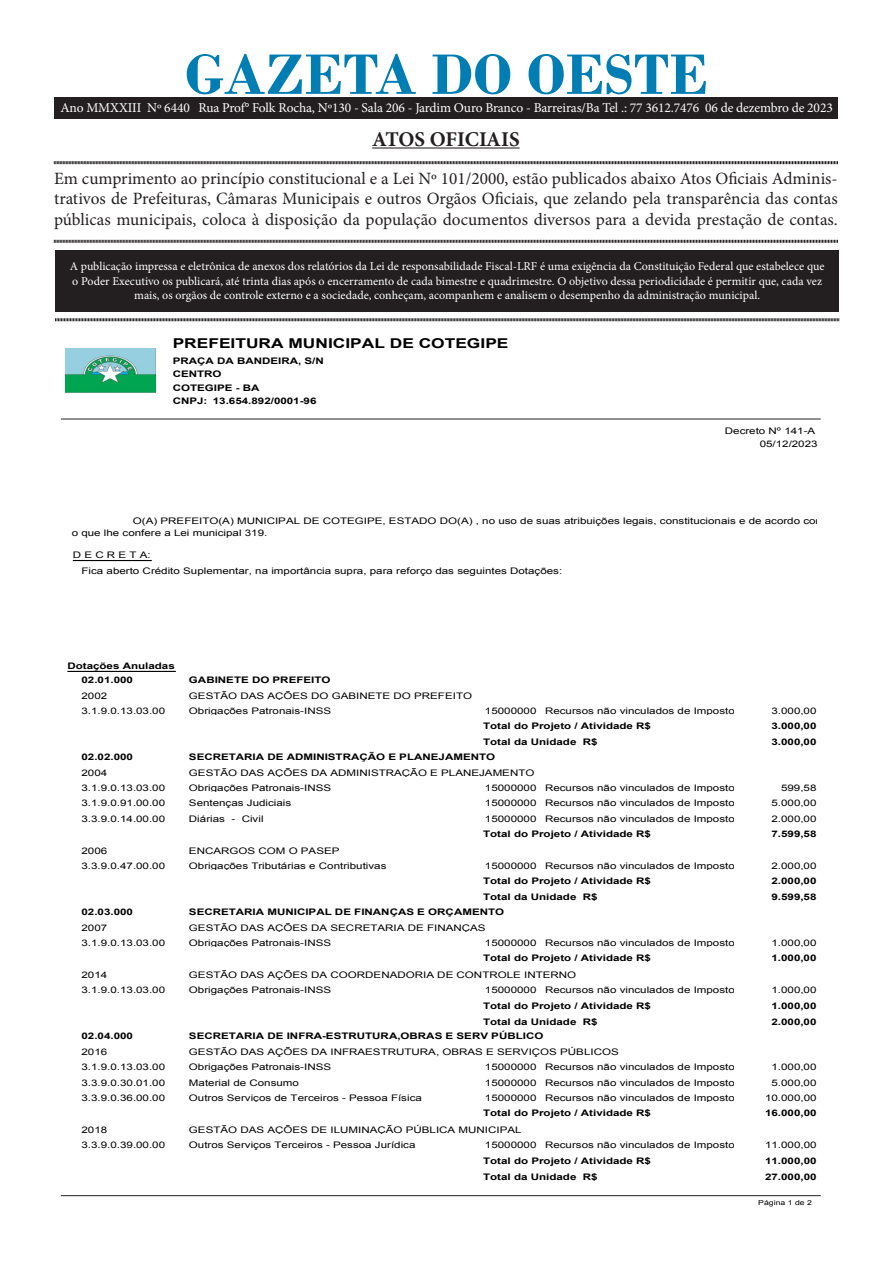
<style>
.page{position:relative;width:893px;height:1263px;background:#fff}
.page>*{position:absolute;margin:0;border:0;box-sizing:border-box;transform-origin:0 0}
.t1{font:700 60px "Bodoni";color:#007eb4}
.t2{font:700 21px "Minion Pro";letter-spacing:-.005em;color:#231f20}
.t3{font:17.25px/20.7px "Minion Pro";color:#231f20;text-align:justify}
.t4{font:13.5px "Minion Pro";letter-spacing:-.01em;color:#fff}
.t5{font:700 13.5px "Arial";color:#000;scale:1.28 1}
.t6{font:12px/14.4px "Minion Pro";color:#fff;text-align:center}
.t7{font:9px/11.9px "Arial";color:#000;scale:1.28 1}
.t8{font:700 9px/13.5px "Arial";color:#000;scale:1.28 1}
.t9{font:6.75px "Arial";color:#000;scale:1.28 1}
</style>
<div class="page">
<div style="left:55px;top:250px;width:784px;height:61px;background:#231f20"></div>
<hr style="left:372px;top:147px;width:148px;height:2px;background:#231f20">
<svg style="left:54px;top:161px;width:784px;height:4px;background:#908e8e"></svg>
<svg style="left:54px;top:239px;width:784px;height:4px;background:#908e8e"></svg>
<svg style="left:55px;top:318px;width:784px;height:4px;background:#908e8e"></svg>
<div style="left:54px;top:98px;width:784px;height:20px;background:#231f20"></div>
<hr style="left:61px;top:418px;width:760px;height:1px;background:#000">
<img style="left:65px;top:349px;width:90px;height:44px">
<hr style="left:73px;top:560px;width:79px;height:1px;background:#000">
<hr style="left:67px;top:671px;width:109px;height:1px;background:#000">
<hr style="left:61px;top:1195px;width:760px;height:1px;background:#000">
<p class="t1" style="left:185px;top:39px;width:525px">GAZETA DO OESTE</p>
<p class="t2" style="left:372px;top:124px;width:149px">ATOS OFICIAIS</p>
<p class="t3" style="left:54px;top:168px;width:785px">Em cumprimento ao princípio constitucional e a Lei Nº 101/2000, estão publicados abaixo Atos Oficiais Adminis&shy;trativos de Prefeituras, Câmaras Municipais e outros Orgãos Oficiais, que zelando pela transparência das contas públicas municipais, coloca à disposição da população documentos diversos para a devida prestação de contas.</p>
<p class="t6" style="left:70px;top:259px;width:756px">A publicação impressa e eletrônica de anexos dos relatórios da Lei de responsabilidade Fiscal-LRF é uma exigência da Constituição Federal que estabelece que o Poder Executivo os publicará, até trinta dias após o encerramento de cada bimestre e quadrimestre. O objetivo dessa periodicidade é permitir que, cada vez mais, os orgãos de controle externo e a sociedade, conheçam, acompanhem e analisem o desempenho da administração municipal.</p>
<p class="t4" style="left:60px;top:98px;width:774px">Ano MMXXIII Nº 6440 Rua Prof° Folk Rocha, Nº130 - Sala 206 - Jardim Ouro Branco - Barreiras/Ba Tel .: 77 3612.7476 06 de dezembro de 2023</p>
<p class="t5" style="left:173px;top:335px;width:264px">PREFEITURA MUNICIPAL DE COTEGIPE</p>
<p class="t8" style="left:173px;top:381px;width:69px">COTEGIPE - BA<br>CNPJ:</p>
<p class="t8" style="left:173px;top:354px;width:120px">PRAÇA DA BANDEIRA, S/N<br>CENTRO</p>
<p class="t8" style="left:213px;top:395px;width:82px">13.654.892/0001-96</p>
<p class="t7" style="left:725px;top:425px;width:72px">Decreto Nº 141-A</p>
<p class="t7" style="left:760px;top:437px;width:47px">05/12/2023</p>
<p class="t7" style="left:72px;top:515px;width:590px;text-indent:61px">O(A) PREFEITO(A) MUNICIPAL DE COTEGIPE, ESTADO DO(A) , no uso de suas atribuições legais, constitucionais e de acordo com o que lhe confere a Lei municipal 319.</p>
<p class="t7" style="left:81px;top:564px;width:377px">Fica aberto Crédito Suplementar, na importância supra, para reforço das seguintes Dotações:</p>
<p class="t7" style="left:73px;top:549px;width:62px">D E C R E T A:</p>
<p class="t8" style="left:81px;top:659px;width:74px;text-indent:-14px">Dotações Anuladas<br>02.01.000</p>
<p class="t8" style="left:189px;top:673px;width:112px">GABINETE DO PREFEITO</p>
<p class="t7" style="left:81px;top:690px;width:22px">2002</p>
<p class="t7" style="left:189px;top:690px;width:223px">GESTÃO DAS AÇÕES DO GABINETE DO PREFEITO</p>
<p class="t7" style="left:81px;top:705px;width:67px">3.1.9.0.13.03.00</p>
<p class="t7" style="left:189px;top:705px;width:113px">Obrigações Patronais-INSS</p>
<p class="t7" style="left:485px;top:705px;width:201px">15000000 Recursos não vinculados de Impostos</p>
<p class="t7" style="left:771px;top:705px;width:37px">3.000,00</p>
<p class="t8" style="left:483px;top:720px;width:133px">Total do Projeto / Atividade R$</p>
<p class="t8" style="left:771px;top:720px;width:37px">3.000,00</p>
<p class="t8" style="left:483px;top:736px;width:91px">Total da Unidade R$</p>
<p class="t8" style="left:771px;top:736px;width:37px">3.000,00</p>
<p class="t8" style="left:81px;top:750px;width:42px">02.02.000</p>
<p class="t8" style="left:189px;top:750px;width:241px">SECRETARIA DE ADMINISTRAÇÃO E PLANEJAMENTO</p>
<p class="t7" style="left:81px;top:767px;width:22px">2004</p>
<p class="t7" style="left:189px;top:767px;width:271px">GESTÃO DAS AÇÕES DA ADMINISTRAÇÃO E PLANEJAMENTO</p>
<p class="t7" style="left:81px;top:782px;width:67px">3.1.9.0.13.03.00</p>
<p class="t7" style="left:189px;top:782px;width:113px">Obrigações Patronais-INSS</p>
<p class="t7" style="left:485px;top:782px;width:201px">15000000 Recursos não vinculados de Impostos</p>
<p class="t7" style="left:781px;top:782px;width:29px">599,58</p>
<p class="t7" style="left:81px;top:797px;width:67px">3.1.9.0.91.00.00</p>
<p class="t7" style="left:189px;top:797px;width:81px">Sentenças Judiciais</p>
<p class="t7" style="left:485px;top:797px;width:201px">15000000 Recursos não vinculados de Impostos</p>
<p class="t7" style="left:771px;top:797px;width:37px">5.000,00</p>
<p class="t7" style="left:81px;top:812px;width:67px">3.3.9.0.14.00.00</p>
<p class="t7" style="left:189px;top:812px;width:60px">Diárias - Civil</p>
<p class="t7" style="left:485px;top:812px;width:201px">15000000 Recursos não vinculados de Impostos</p>
<p class="t7" style="left:771px;top:812px;width:37px">2.000,00</p>
<p class="t8" style="left:483px;top:827px;width:133px">Total do Projeto / Atividade R$</p>
<p class="t8" style="left:771px;top:827px;width:37px">7.599,58</p>
<p class="t7" style="left:81px;top:845px;width:22px">2006</p>
<p class="t7" style="left:189px;top:845px;width:119px">ENCARGOS COM O PASEP</p>
<p class="t7" style="left:81px;top:860px;width:67px">3.3.9.0.47.00.00</p>
<p class="t7" style="left:189px;top:860px;width:156px">Obrigações Tributárias e Contributivas</p>
<p class="t7" style="left:485px;top:860px;width:201px">15000000 Recursos não vinculados de Impostos</p>
<p class="t7" style="left:771px;top:860px;width:37px">2.000,00</p>
<p class="t8" style="left:483px;top:874px;width:133px">Total do Projeto / Atividade R$</p>
<p class="t8" style="left:771px;top:874px;width:37px">2.000,00</p>
<p class="t8" style="left:483px;top:891px;width:91px">Total da Unidade R$</p>
<p class="t8" style="left:771px;top:891px;width:37px">9.599,58</p>
<p class="t8" style="left:81px;top:905px;width:42px">02.03.000</p>
<p class="t8" style="left:189px;top:905px;width:248px">SECRETARIA MUNICIPAL DE FINANÇAS E ORÇAMENTO</p>
<p class="t7" style="left:81px;top:922px;width:22px">2007</p>
<p class="t7" style="left:189px;top:922px;width:233px">GESTÃO DAS AÇÕES DA SECRETARIA DE FINANÇAS</p>
<p class="t7" style="left:81px;top:937px;width:67px">3.1.9.0.13.03.00</p>
<p class="t7" style="left:189px;top:937px;width:113px">Obrigações Patronais-INSS</p>
<p class="t7" style="left:485px;top:937px;width:201px">15000000 Recursos não vinculados de Impostos</p>
<p class="t7" style="left:771px;top:937px;width:37px">1.000,00</p>
<p class="t8" style="left:483px;top:951px;width:133px">Total do Projeto / Atividade R$</p>
<p class="t8" style="left:771px;top:951px;width:37px">1.000,00</p>
<p class="t7" style="left:81px;top:969px;width:22px">2014</p>
<p class="t7" style="left:189px;top:969px;width:304px">GESTÃO DAS AÇÕES DA COORDENADORIA DE CONTROLE INTERNO</p>
<p class="t7" style="left:81px;top:984px;width:67px">3.1.9.0.13.03.00</p>
<p class="t7" style="left:189px;top:984px;width:113px">Obrigações Patronais-INSS</p>
<p class="t7" style="left:485px;top:984px;width:201px">15000000 Recursos não vinculados de Impostos</p>
<p class="t7" style="left:771px;top:984px;width:37px">1.000,00</p>
<p class="t8" style="left:483px;top:999px;width:133px">Total do Projeto / Atividade R$</p>
<p class="t8" style="left:771px;top:999px;width:37px">1.000,00</p>
<p class="t8" style="left:483px;top:1015px;width:91px">Total da Unidade R$</p>
<p class="t8" style="left:771px;top:1015px;width:37px">2.000,00</p>
<p class="t8" style="left:81px;top:1029px;width:42px">02.04.000</p>
<p class="t8" style="left:189px;top:1029px;width:278px">SECRETARIA DE INFRA-ESTRUTURA,OBRAS E SERV PÚBLICO</p>
<p class="t7" style="left:81px;top:1046px;width:22px">2016</p>
<p class="t7" style="left:189px;top:1046px;width:337px">GESTÃO DAS AÇÕES DA INFRAESTRUTURA, OBRAS E SERVIÇOS PÚBLICOS</p>
<p class="t7" style="left:81px;top:1061px;width:67px">3.1.9.0.13.03.00</p>
<p class="t7" style="left:189px;top:1061px;width:113px">Obrigações Patronais-INSS</p>
<p class="t7" style="left:485px;top:1061px;width:201px">15000000 Recursos não vinculados de Impostos</p>
<p class="t7" style="left:771px;top:1061px;width:37px">1.000,00</p>
<p class="t7" style="left:81px;top:1077px;width:67px">3.3.9.0.30.01.00</p>
<p class="t7" style="left:189px;top:1077px;width:87px">Material de Consumo</p>
<p class="t7" style="left:485px;top:1077px;width:201px">15000000 Recursos não vinculados de Impostos</p>
<p class="t7" style="left:771px;top:1077px;width:37px">5.000,00</p>
<p class="t7" style="left:81px;top:1092px;width:67px">3.3.9.0.36.00.00</p>
<p class="t7" style="left:189px;top:1092px;width:183px">Outros Serviços de Terceiros - Pessoa Física</p>
<p class="t7" style="left:485px;top:1092px;width:201px">15000000 Recursos não vinculados de Impostos</p>
<p class="t7" style="left:765px;top:1092px;width:42px">10.000,00</p>
<p class="t8" style="left:483px;top:1106px;width:133px">Total do Projeto / Atividade R$</p>
<p class="t8" style="left:765px;top:1106px;width:42px">16.000,00</p>
<p class="t7" style="left:81px;top:1124px;width:22px">2018</p>
<p class="t7" style="left:189px;top:1124px;width:261px">GESTÃO DAS AÇÕES DE ILUMINAÇÃO PÚBLICA MUNICIPAL</p>
<p class="t7" style="left:81px;top:1139px;width:67px">3.3.9.0.39.00.00</p>
<p class="t7" style="left:189px;top:1139px;width:178px">Outros Serviços Terceiros - Pessoa Jurídica</p>
<p class="t7" style="left:485px;top:1139px;width:201px">15000000 Recursos não vinculados de Impostos</p>
<p class="t7" style="left:765px;top:1139px;width:42px">11.000,00</p>
<p class="t8" style="left:483px;top:1154px;width:133px">Total do Projeto / Atividade R$</p>
<p class="t8" style="left:765px;top:1154px;width:42px">11.000,00</p>
<p class="t8" style="left:483px;top:1170px;width:91px">Total da Unidade R$</p>
<p class="t8" style="left:765px;top:1170px;width:42px">27.000,00</p>
<p class="t9" style="left:758px;top:1198px;width:43px">Página 1 de 2</p>
</div>
